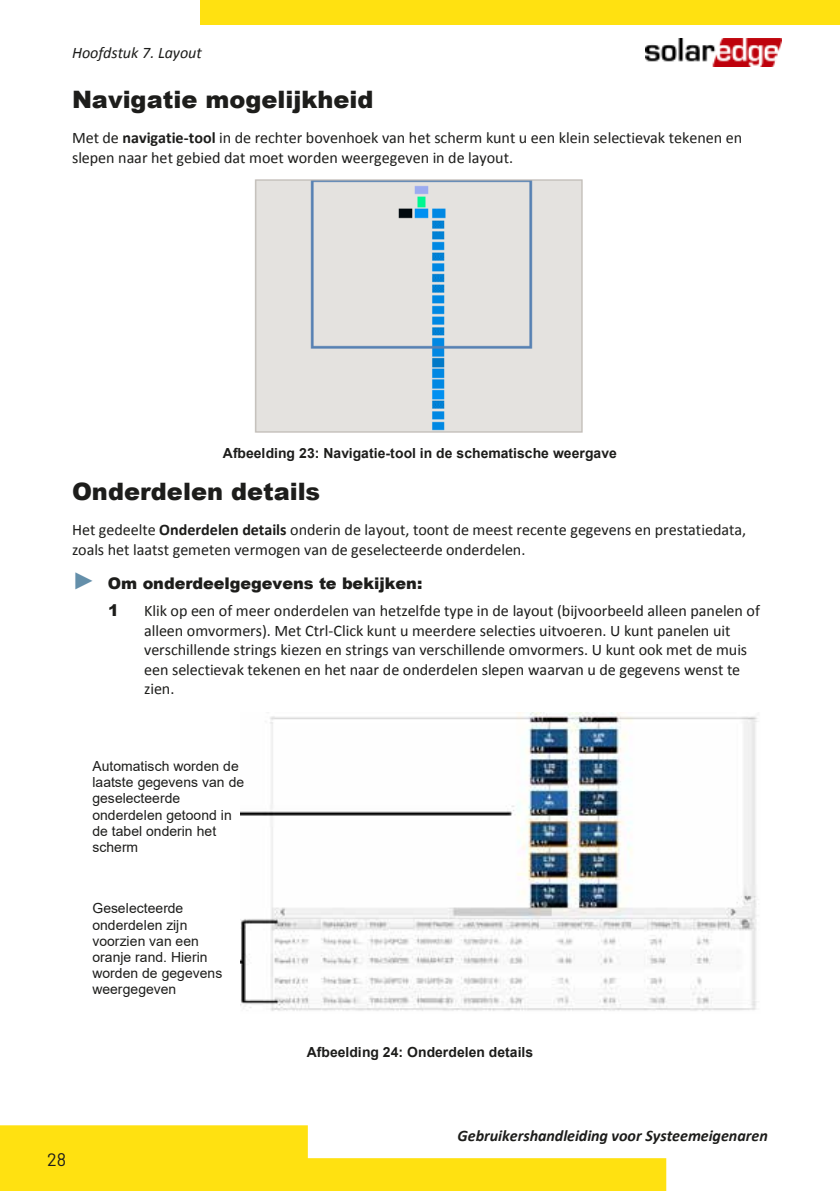
<style>
.page{position:relative;width:840px;height:1191px;background:#fff}
.page>*{position:absolute;margin:0;border:0;box-sizing:border-box;transform-origin:0 0}
.t1{font:900 24px "Arial";color:#1d1d1b}
.t2{font:18px "Barlow";color:#1d1d1b}
.t3{font:16px/19.6px "Calibri";letter-spacing:-.005em;color:#1d1d1b}
.t4{font:italic 700 16px "Calibri";letter-spacing:-.005em;color:#1d1d1b}
.t5{font:900 16px/26.6px "Arial";letter-spacing:-.005em;color:#1d1d1b}
.t6{font:italic 16px "Calibri";letter-spacing:-.005em;color:#1d1d1b}
.t7{font:14px/16.2px "Arial";color:#1d1d1b}
.t8{font:700 14px "Arial";color:#1d1d1b}
.s1{font-weight:700}
.s2{font-size:24px;color:#648faa}
</style>
<div class="page">
<img style="left:645px;top:39px;width:136px;height:28px">
<img style="left:255px;top:179px;width:328px;height:254px">
<img style="left:248px;top:712px;width:510px;height:299px">
<img style="left:240px;top:758px;width:22px;height:120px">
<img style="left:240px;top:919px;width:8px;height:90px">
<svg style="left:0;top:1125px;width:666px;height:66px;fill:#ffe111"></svg>
<div style="left:200px;top:0;width:639px;height:24px;background:#ffe111"></div>
<p class="t6" style="left:72px;top:42px;width:131px">Hoofdstuk 7. Layout</p>
<h1 class="t1" style="left:72px;top:82px;width:303px">Navigatie mogelijkheid</h1>
<p class="t3" style="left:72px;top:128px;width:671px">Met de <span class="s1">navigatie-tool</span> in de rechter bovenhoek van het scherm kunt u een klein selectievak tekenen en slepen naar het gebied dat moet worden weergegeven in de layout.</p>
<p class="t8" style="left:223px;top:443px;width:395px">Afbeelding 23: Navigatie-tool in de schematische weergave</p>
<h1 class="t1" style="left:72px;top:474px;width:249px">Onderdelen details</h1>
<p class="t3" style="left:72px;top:520px;width:675px">Het gedeelte <span class="s1">Onderdelen details</span> onderin de layout, toont de meest recente gegevens en prestatiedata, zoals het laatst gemeten vermogen van de geselecteerde onderdelen.</p>
<p class="t5" style="left:108px;top:570px;width:316px;text-indent:-36px"><span class="s2">►</span> Om onderdeelgegevens te bekijken:<br>1</p>
<p class="t3" style="left:144px;top:601px;width:617px">Klik op een of meer onderdelen van hetzelfde type in de layout (bijvoorbeeld alleen panelen of alleen omvormers). Met Ctrl-Click kunt u meerdere selecties uitvoeren. U kunt panelen uit verschillende strings kiezen en strings van verschillende omvormers. U kunt ook met de muis een selectievak tekenen en het naar de onderdelen slepen waarvan u de gegevens wenst te zien.</p>
<p class="t7" style="left:92px;top:758px;width:153px">Automatisch worden de laatste gegevens van de geselecteerde onderdelen getoond in de tabel onderin het scherm</p>
<p class="t7" style="left:92px;top:900px;width:131px">Geselecteerde onderdelen zijn voorzien van een oranje rand. Hierin worden de gegevens weergegeven</p>
<p class="t2" style="left:47px;top:1146px;width:21px">28</p>
<p class="t8" style="left:307px;top:1042px;width:228px">Afbeelding 24: Onderdelen details</p>
<p class="t4" style="left:457px;top:1125px;width:312px">Gebruikershandleiding voor Systeemeigenaren</p>
</div>
